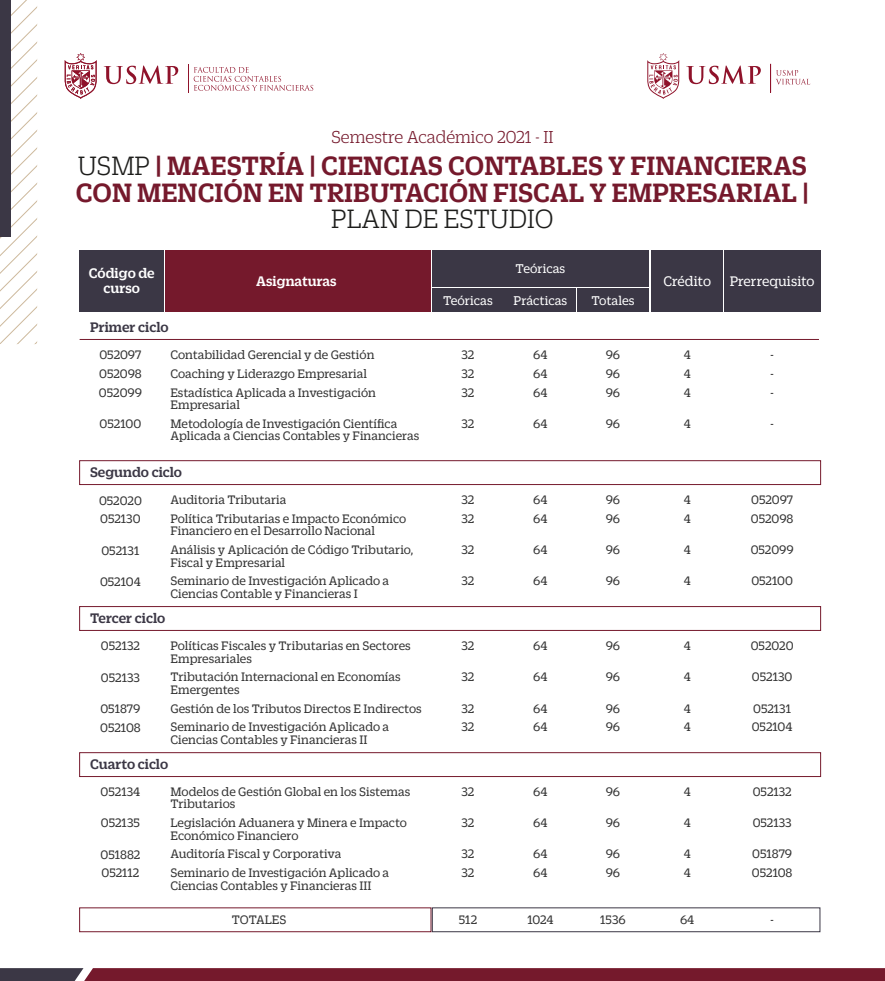
<style>
.page{position:relative;width:885px;height:981px;background:#fff}
.page>*{position:absolute;margin:0;border:0;box-sizing:border-box;transform-origin:0 0}
.t1{font:500 28.75px/27.5px "Duplicate Slab";color:#75192c}
.t2{font:300 28.75px "Duplicate Slab";color:#1d1d1b}
.t3{font:300 18.75px "Duplicate Slab";color:#75192c}
.t4{font:500 15px "Duplicate Slab";color:#3b3745}
.t5{font:500 15px/15.2px "Duplicate Slab";color:#fff;text-align:center}
.t6{font:15px "Duplicate Slab";color:#fff}
.t7{font:13.75px "Duplicate Slab";color:#fff}
.t8{font:13.38px/18.8px "Duplicate Slab";color:#333}
.s1{font-weight:300;color:#1d1d1b}
</style>
<div class="page">
<svg style="left:0;top:0;width:37px;height:344px"></svg>
<svg style="left:0;top:968px;width:884px;height:13px;background:#722032"></svg>
<div style="left:0;top:0;width:11px;height:236px;background:#3b3745"></div>
<svg style="left:188px;top:64px;width:125px;height:29px"></svg>
<svg style="left:104px;top:65px;width:74px;height:19px"></svg>
<svg style="left:65px;top:53px;width:32px;height:46px"></svg>
<hr style="left:80px;top:339px;width:738px;height:1px;background:#75192c">
<div style="left:165px;top:251px;width:266px;height:61px;background:#75192c"></div>
<div style="left:80px;top:251px;width:84px;height:61px;background:#3b3745"></div>
<div style="left:432px;top:288px;width:71px;height:24px;background:#3b3745"></div>
<div style="left:432px;top:251px;width:216px;height:36px;background:#3b3745"></div>
<div style="left:504px;top:288px;width:71px;height:24px;background:#3b3745"></div>
<div style="left:577px;top:288px;width:71px;height:24px;background:#3b3745"></div>
<div style="left:651px;top:251px;width:71px;height:61px;background:#3b3745"></div>
<div style="left:723px;top:251px;width:96px;height:61px;background:#3b3745"></div>
<div style="left:79px;top:460px;width:741px;height:25px;border:1px solid #75192c"></div>
<div style="left:79px;top:606px;width:741px;height:25px;border:1px solid #75192c"></div>
<div style="left:79px;top:752px;width:741px;height:25px;border:1px solid #75192c"></div>
<div style="left:79px;top:907px;width:352px;height:25px;border:1px solid #75192c"></div>
<div style="left:432px;top:907px;width:387px;height:25px;border:1px solid #3b3745"></div>
<svg style="left:686px;top:65px;width:74px;height:19px"></svg>
<svg style="left:647px;top:53px;width:32px;height:46px"></svg>
<svg style="left:770px;top:64px;width:39px;height:28px"></svg>
<h2 class="t3" style="left:331px;top:125px;width:223px">Semestre Académico 2021 - II</h2>
<h1 class="t1" style="left:76px;top:149px;width:734px"><span class="s1">USMP</span> | MAESTRÍA | CIENCIAS CONTABLES Y FINANCIERAS<br>CON MENCIÓN EN TRIBUTACIÓN FISCAL Y EMPRESARIAL |</h1>
<h1 class="t2" style="left:331px;top:201px;width:224px">PLAN DE ESTUDIO</h1>
<p class="t5" style="left:89px;top:264px;width:67px">Código de curso</p>
<p class="t4" style="left:90px;top:317px;width:80px">Primer ciclo</p>
<p class="t5" style="left:256px;top:272px;width:82px">Asignaturas</p>
<p class="t8" style="left:170px;top:344px;width:207px">Contabilidad Gerencial y de Gestión<br>Coaching y Liderazgo Empresarial<br>Estadística Aplicada a Investigación</p>
<p class="t8" style="left:170px;top:394px;width:228px">Empresarial<br>Metodología de Investigación Científica</p>
<p class="t8" style="left:170px;top:426px;width:250px">Aplicada a Ciencias Contables y Financieras</p>
<p class="t8" style="left:99px;top:345px;width:45px;text-align:justify">052097<br>052098<br>052099</p>
<p class="t8" style="left:100px;top:413px;width:43px">052100</p>
<p class="t4" style="left:90px;top:462px;width:94px">Segundo ciclo</p>
<p class="t8" style="left:170px;top:489px;width:237px">Auditoria Tributaria<br>Política Tributarias e Impacto Económico</p>
<p class="t8" style="left:170px;top:521px;width:245px">Financiero en el Desarrollo Nacional<br>Análisis y Aplicación de Código Tributario,</p>
<p class="t8" style="left:170px;top:552px;width:220px">Fiscal y Empresarial<br>Seminario de Investigación Aplicado a</p>
<p class="t8" style="left:170px;top:583px;width:189px">Ciencias Contable y Financieras I</p>
<p class="t8" style="left:99px;top:490px;width:44px">052020<br>052130</p>
<p class="t8" style="left:101px;top:540px;width:39px">052131</p>
<p class="t8" style="left:100px;top:571px;width:42px">052104</p>
<p class="t4" style="left:90px;top:608px;width:77px">Tercer ciclo</p>
<p class="t8" style="left:170px;top:638px;width:242px;line-height:12.5px">Políticas Fiscales y Tributarias en Sectores<br>Empresariales</p>
<p class="t8" style="left:170px;top:670px;width:232px;line-height:12.5px">Tributación Internacional en Economías<br>Emergentes</p>
<p class="t8" style="left:170px;top:698px;width:253px">Gestión de los Tributos Directos E Indirectos<br>Seminario de Investigación Aplicado a</p>
<p class="t8" style="left:170px;top:729px;width:198px">Ciencias Contables y Financieras II</p>
<p class="t8" style="left:101px;top:636px;width:40px">052132</p>
<p class="t8" style="left:101px;top:667px;width:41px">052133</p>
<p class="t8" style="left:100px;top:698px;width:42px">051879<br>052108</p>
<p class="t4" style="left:90px;top:754px;width:80px">Cuarto ciclo</p>
<p class="t8" style="left:101px;top:781px;width:41px">052134</p>
<p class="t8" style="left:101px;top:812px;width:41px">052135</p>
<p class="t8" style="left:100px;top:844px;width:41px">051882<br>052112</p>
<p class="t8" style="left:170px;top:784px;width:241px;line-height:12.5px">Modelos de Gestión Global en los Sistemas<br>Tributarios</p>
<p class="t8" style="left:170px;top:815px;width:238px;line-height:12.5px">Legislación Aduanera y Minera e Impacto<br>Económico Financiero</p>
<p class="t8" style="left:170px;top:843px;width:220px">Auditoría Fiscal y Corporativa<br>Seminario de Investigación Aplicado a</p>
<p class="t8" style="left:170px;top:875px;width:202px">Ciencias Contables y Financieras III</p>
<p class="t7" style="left:443px;top:292px;width:51px">Teóricas</p>
<p class="t8" style="left:461px;top:344px;width:14px;text-align:justify">32<br>32<br>32</p>
<p class="t8" style="left:461px;top:413px;width:14px">32</p>
<p class="t7" style="left:515px;top:260px;width:51px">Teóricas</p>
<p class="t7" style="left:513px;top:292px;width:55px">Prácticas</p>
<p class="t7" style="left:591px;top:292px;width:45px">Totales</p>
<p class="t8" style="left:533px;top:344px;width:16px;text-align:justify">64<br>64<br>64</p>
<p class="t8" style="left:533px;top:413px;width:16px">64</p>
<p class="t8" style="left:605px;top:344px;width:16px;text-align:justify">96<br>96<br>96</p>
<p class="t8" style="left:605px;top:413px;width:16px">96</p>
<p class="t8" style="left:461px;top:489px;width:14px">32<br>32</p>
<p class="t8" style="left:461px;top:539px;width:14px">32</p>
<p class="t8" style="left:461px;top:571px;width:14px">32</p>
<p class="t8" style="left:461px;top:635px;width:14px">32</p>
<p class="t8" style="left:461px;top:666px;width:14px">32</p>
<p class="t8" style="left:461px;top:698px;width:14px">32<br>32</p>
<p class="t8" style="left:461px;top:781px;width:14px">32</p>
<p class="t8" style="left:461px;top:812px;width:14px">32</p>
<p class="t8" style="left:461px;top:843px;width:14px">32<br>32</p>
<p class="t8" style="left:533px;top:489px;width:16px">64<br>64</p>
<p class="t8" style="left:533px;top:539px;width:16px">64</p>
<p class="t8" style="left:533px;top:571px;width:16px">64</p>
<p class="t8" style="left:533px;top:635px;width:16px">64</p>
<p class="t8" style="left:533px;top:666px;width:16px">64</p>
<p class="t8" style="left:533px;top:698px;width:16px">64<br>64</p>
<p class="t8" style="left:533px;top:781px;width:16px">64</p>
<p class="t8" style="left:533px;top:812px;width:16px">64</p>
<p class="t8" style="left:533px;top:843px;width:16px">64<br>64</p>
<p class="t8" style="left:605px;top:489px;width:16px">96<br>96</p>
<p class="t8" style="left:605px;top:539px;width:16px">96</p>
<p class="t8" style="left:605px;top:571px;width:16px">96</p>
<p class="t8" style="left:605px;top:635px;width:16px">96</p>
<p class="t8" style="left:605px;top:666px;width:16px">96</p>
<p class="t8" style="left:605px;top:698px;width:16px">96<br>96</p>
<p class="t8" style="left:605px;top:781px;width:16px">96</p>
<p class="t8" style="left:605px;top:812px;width:16px">96</p>
<p class="t8" style="left:605px;top:843px;width:16px">96<br>96</p>
<p class="t6" style="left:663px;top:272px;width:153px">Crédito Prerrequisito</p>
<p class="t8" style="left:683px;top:344px;width:9px;text-align:justify">4<br>4<br>4</p>
<p class="t8" style="left:683px;top:413px;width:9px">4</p>
<p class="t8" style="left:683px;top:489px;width:9px">4<br>4</p>
<p class="t8" style="left:683px;top:539px;width:9px">4</p>
<p class="t8" style="left:683px;top:571px;width:9px">4</p>
<p class="t8" style="left:683px;top:635px;width:9px">4</p>
<p class="t8" style="left:683px;top:666px;width:9px">4</p>
<p class="t8" style="left:683px;top:698px;width:9px">4<br>4</p>
<p class="t8" style="left:683px;top:781px;width:9px">4</p>
<p class="t8" style="left:683px;top:812px;width:9px">4</p>
<p class="t8" style="left:683px;top:843px;width:9px">4<br>4</p>
<p class="t8" style="left:769px;top:344px;width:5px;text-align:justify">- - -</p>
<p class="t8" style="left:769px;top:413px;width:5px">-</p>
<p class="t8" style="left:750px;top:489px;width:44px">052097<br>052098</p>
<p class="t8" style="left:750px;top:539px;width:45px">052099</p>
<p class="t8" style="left:751px;top:571px;width:43px">052100</p>
<p class="t8" style="left:750px;top:635px;width:44px">052020</p>
<p class="t8" style="left:751px;top:666px;width:42px">052130</p>
<p class="t8" style="left:751px;top:698px;width:42px">052131<br>052104</p>
<p class="t8" style="left:752px;top:781px;width:40px">052132</p>
<p class="t8" style="left:752px;top:812px;width:41px">052133</p>
<p class="t8" style="left:751px;top:843px;width:42px">051879<br>052108</p>
<p class="t8" style="left:232px;top:909px;width:56px">TOTALES</p>
<p class="t8" style="left:458px;top:909px;width:20px">512</p>
<p class="t8" style="left:527px;top:909px;width:28px">1024</p>
<p class="t8" style="left:600px;top:909px;width:27px">1536</p>
<p class="t8" style="left:679px;top:909px;width:16px">64</p>
<p class="t8" style="left:769px;top:909px;width:5px">-</p>
</div>
